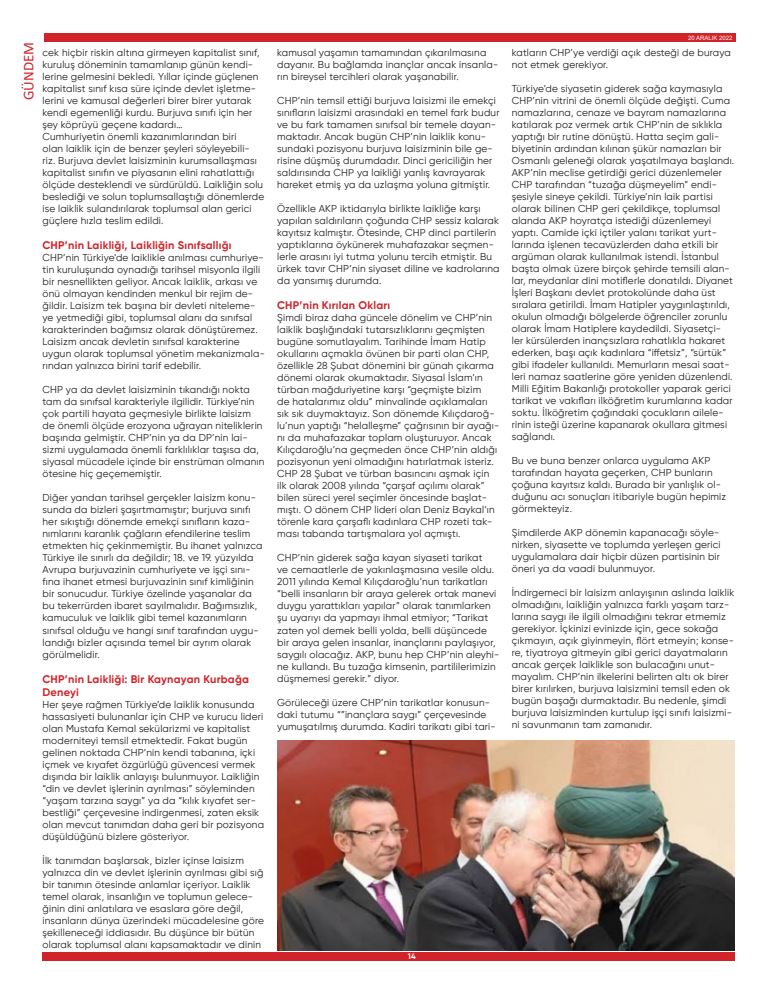
<style>
.page{position:relative;width:777px;height:993px;background:#fff}
.page>*{position:absolute;margin:0;border:0;box-sizing:border-box;transform-origin:0 0}
.t1{font:15px "Calibri";color:#d1232a}
.t2{font:700 11px/13.2px "Gilroy";letter-spacing:.02em;color:#d1232a}
.t3{font:10px/12px "Gilroy";letter-spacing:.02em;color:#231f20}
.t4{font:700 8px "Gilroy";color:#fff}
.t5{font:6px "Arial";color:#fff}
</style>
<div class="page">
<div style="left:44px;top:33px;width:692px;height:9px;background:#d1232a"></div>
<div style="left:42px;top:952px;width:692px;height:8px;background:#d1232a"></div>
<img style="left:278px;top:740px;width:456px;height:210px">
<h1 class="t1" style="left:18px;top:100px;width:60px;rotate:-90deg">GÜNDEM</h1>
<p class="t3" style="left:43px;top:46px;width:223px">cek hiçbir riskin altına girmeyen kapitalist sınıf, kuruluş döneminin tamamlanıp günün kendi&shy;lerine gelmesini bekledi. Yıllar içinde güçlenen kapitalist sınıf kısa süre içinde devlet işletme&shy;lerini ve kamusal değerleri birer birer yutarak kendi egemenliği kurdu. Burjuva sınıfı için her şey köprüyü geçene kadardı…<br>Cumhuriyetin önemli kazanımlarından biri<br>olan laiklik için de benzer şeyleri söyleyebili&shy;riz. Burjuva devlet laisizminin kurumsallaşması kapitalist sınıfın ve piyasanın elini rahatlattığı ölçüde desteklendi ve sürdürüldü. Laikliğin solu beslediği ve solun toplumsallaştığı dönemlerde ise laiklik sulandırılarak toplumsal alan gerici güçlere hızla teslim edildi.</p>
<p class="t2" style="left:43px;top:238px;width:191px">CHP’nin Laikliği, Laikliğin Sınıfsallığı</p>
<p class="t3" style="left:43px;top:251px;width:224px">CHP’nin Türkiye’de laiklikle anılması cumhuriye&shy;tin kuruluşunda oynadığı tarihsel misyonla ilgili bir nesnellikten geliyor. Ancak laiklik, arkası ve önü olmayan kendinden menkul bir rejim de&shy;ğildir. Laisizm tek başına bir devleti niteleme&shy;ye yetmediği gibi, toplumsal alanı da sınıfsal karakterinden bağımsız olarak dönüştüremez.<br>Laisizm ancak devletin sınıfsal karakterine uygun olarak toplumsal yönetim mekanizmala&shy;rından yalnızca birini tarif edebilir.</p>
<p class="t3" style="left:43px;top:383px;width:223px">CHP ya da devlet laisizminin tıkandığı nokta tam da sınıfsal karakteriyle ilgilidir. Türkiye’nin çok partili hayata geçmesiyle birlikte laisizm de önemli ölçüde erozyona uğrayan niteliklerin başında gelmiştir. CHP’nin ya da DP’nin lai&shy;sizmi uygulamada önemli farklılıklar taşısa da, siyasal mücadele içinde bir enstrüman olmanın ötesine hiç geçememiştir.</p>
<p class="t3" style="left:43px;top:491px;width:221px">Diğer yandan tarihsel gerçekler laisizm konu&shy;sunda da bizleri şaşırtmamıştır; burjuva sınıfı her sıkıştığı dönemde emekçi sınıfların kaza&shy;nımlarını karanlık çağların efendilerine teslim etmekten hiç çekinmemiştir. Bu ihanet yalnızca Türkiye ile sınırlı da değildir; 18. ve 19. yüzyılda Avrupa burjuvazinin cumhuriyete ve işçi sını&shy;fına ihanet etmesi burjuvazinin sınıf kimliğinin bir sonucudur. Türkiye özelinde yaşanalar da bu tekerrürden ibaret sayılmalıdır. Bağımsızlık, kamuculuk ve laiklik gibi temel kazanımların sınıfsal olduğu ve hangi sınıf tarafından uygu&shy;landığı bizler açısında temel bir ayrım olarak görülmelidir.</p>
<p class="t2" style="left:43px;top:672px;width:208px">CHP’nin Laikliği: Bir Kaynayan Kurbağa<br>Deneyi</p>
<p class="t3" style="left:43px;top:698px;width:223px">Her şeye rağmen Türkiye’de laiklik konusunda hassasiyeti bulunanlar için CHP ve kurucu lideri olan Mustafa Kemal sekülarizmi ve kapitalist moderniteyi temsil etmektedir. Fakat bugün gelinen noktada CHP’nin kendi tabanına, içki içmek ve kıyafet özgürlüğü güvencesi vermek dışında bir laiklik anlayışı bulunmuyor. Laikliğin “din ve devlet işlerinin ayrılması” söyleminden “yaşam tarzına saygı” ya da “kılık kıyafet ser&shy;bestliği” çerçevesine indirgenmesi, zaten eksik olan mevcut tanımdan daha geri bir pozisyona düşüldüğünü bizlere gösteriyor.</p>
<p class="t3" style="left:43px;top:854px;width:223px">İlk tanımdan başlarsak, bizler içinse laisizm yalnızca din ve devlet işlerinin ayrılması gibi sığ bir tanımın ötesinde anlamlar içeriyor. Laiklik temel olarak, insanlığın ve toplumun gelece&shy;ğinin dini anlatılara ve esaslara göre değil, insanların dünya üzerindeki mücadelesine göre şekilleneceği iddiasıdır. Bu düşünce bir bütün olarak toplumsal alanı kapsamaktadır ve dinin</p>
<p class="t3" style="left:277px;top:46px;width:222px">kamusal yaşamın tamamından çıkarılmasına dayanır. Bu bağlamda inançlar ancak insanla&shy;rın bireysel tercihleri olarak yaşanabilir.</p>
<p class="t3" style="left:277px;top:94px;width:224px">CHP’nin temsil ettiği burjuva laisizmi ile emekçi sınıfların laisizmi arasındaki en temel fark budur ve bu fark tamamen sınıfsal bir temele dayan&shy;maktadır. Ancak bugün CHP’nin laiklik konu&shy;sundaki pozisyonu burjuva laisizminin bile ge&shy;risine düşmüş durumdadır. Dinci gericiliğin her saldırısında CHP ya laikliği yanlış kavrayarak hareket etmiş ya da uzlaşma yoluna gitmiştir.</p>
<p class="t3" style="left:277px;top:202px;width:224px">Özellikle AKP iktidarıyla birlikte laikliğe karşı yapılan saldırıların çoğunda CHP sessiz kalarak kayıtsız kalmıştır. Ötesinde, CHP dinci partilerin yaptıklarına öykünerek muhafazakar seçmen&shy;lerle arasını iyi tutma yolunu tercih etmiştir. Bu ürkek tavır CHP’nin siyaset diline ve kadrolarına da yansımış durumda.</p>
<p class="t2" style="left:277px;top:298px;width:115px">CHP’nin Kırılan Okları</p>
<p class="t3" style="left:277px;top:311px;width:224px">Şimdi biraz daha güncele dönelim ve CHP’nin laiklik başlığındaki tutarsızlıklarını geçmişten bugüne somutlayalım. Tarihinde İmam Hatip okullarını açmakla övünen bir parti olan CHP, özellikle 28 Şubat dönemini bir günah çıkarma dönemi olarak okumaktadır. Siyasal İslam’ın türban mağduriyetine karşı “geçmişte bizim<br>de hatalarımız oldu” minvalinde açıklamaları sık sık duymaktayız. Son dönemde Kılıçdaroğ&shy;lu’nun yaptığı “helalleşme” çağrısının bir ayağı&shy;nı da muhafazakar toplam oluşturuyor. Ancak Kılıçdaroğlu’na geçmeden önce CHP’nin aldığı pozisyonun yeni olmadığını hatırlatmak isteriz.<br>CHP 28 Şubat ve türban basıncını aşmak için ilk olarak 2008 yılında “çarşaf açılımı olarak” bilen süreci yerel seçimler öncesinde başlat&shy;mıştı. O dönem CHP lideri olan Deniz Baykal’ın törenle kara çarşaflı kadınlara CHP rozeti tak&shy;ması tabanda tartışmalara yol açmıştı.</p>
<p class="t3" style="left:277px;top:551px;width:224px">CHP’nin giderek sağa kayan siyaseti tarikat<br>ve cemaatlerle de yakınlaşmasına vesile oldu.<br>2011 yılında Kemal Kılıçdaroğlu’nun tarikatları “belli insanların bir araya gelerek ortak manevi duygu yarattıkları yapılar” olarak tanımlarken şu uyarıyı da yapmayı ihmal etmiyor; “Tarikat zaten yol demek belli yolda, belli düşüncede bir araya gelen insanlar, inançlarını paylaşıyor, saygılı olacağız. AKP, bunu hep CHP’nin aleyhi&shy;ne kullandı. Bu tuzağa kimsenin, partililerimizin düşmemesi gerekir.” diyor.</p>
<p class="t3" style="left:277px;top:695px;width:220px">Görüleceği üzere CHP’nin tarikatlar konusun&shy;daki tutumu “”inançlara saygı” çerçevesinde yumuşatılmış durumda. Kadiri tarikatı gibi tari-</p>
<p class="t5" style="left:688px;top:33px;width:46px">20 ARALIK 2022</p>
<p class="t3" style="left:512px;top:46px;width:220px">katların CHP’ye verdiği açık desteği de buraya not etmek gerekiyor.</p>
<p class="t3" style="left:512px;top:82px;width:224px">Türkiye’de siyasetin giderek sağa kaymasıyla CHP’nin vitrini de önemli ölçüde değişti. Cuma namazlarına, cenaze ve bayram namazlarına katılarak poz vermek artık CHP’nin de sıklıkla yaptığı bir rutine dönüştü. Hatta seçim gali&shy;biyetinin ardından kılınan şükür namazları bir Osmanlı geleneği olarak yaşatılmaya başlandı.<br>AKP’nin meclise getirdiği gerici düzenlemeler CHP tarafından “tuzağa düşmeyelim” endi&shy;şesiyle sineye çekildi. Türkiye’nin laik partisi olarak bilinen CHP geri çekildikçe, toplumsal alanda AKP hoyratça istediği düzenlemeyi yaptı. Camide içki içtiler yalanı tarikat yurt&shy;larında işlenen tecavüzlerden daha etkili bir argüman olarak kullanılmak istendi. İstanbul başta olmak üzere birçok şehirde temsili alan&shy;lar, meydanlar dini motiflerle donatıldı. Diyanet İşleri Başkanı devlet protokolünde daha üst sıralara getirildi. İmam Hatipler yaygınlaştırıldı, okulun olmadığı bölgelerde öğrenciler zorunlu olarak İmam Hatiplere kaydedildi. Siyasetçi&shy;ler kürsülerden inançsızlara rahatlıkla hakaret ederken, başı açık kadınlara “iffetsiz”, “sürtük” gibi ifadeler kullanıldı. Memurların mesai saat&shy;leri namaz saatlerine göre yeniden düzenlendi.<br>Milli Eğitim Bakanlığı protokoller yaparak gerici tarikat ve vakıfları ilköğretim kurumlarına kadar soktu. İlköğretim çağındaki çocukların ailele&shy;rinin isteği üzerine kapanarak okullara gitmesi sağlandı.</p>
<p class="t3" style="left:512px;top:454px;width:216px">Bu ve buna benzer onlarca uygulama AKP tarafından hayata geçerken, CHP bunların çoğuna kayıtsız kaldı. Burada bir yanlışlık ol&shy;duğunu acı sonuçları itibariyle bugün hepimiz görmekteyiz.</p>
<p class="t3" style="left:512px;top:526px;width:210px">Şimdilerde AKP dönemin kapanacağı söyle&shy;nirken, siyasette ve toplumda yerleşen gerici uygulamalara dair hiçbir düzen partisinin bir öneri ya da vaadi bulunmuyor.</p>
<p class="t3" style="left:512px;top:586px;width:224px">İndirgemeci bir laisizm anlayışının aslında laiklik olmadığını, laikliğin yalnızca farklı yaşam tarz&shy;larına saygı ile ilgili olmadığını tekrar etmemiz gerekiyor. İçkinizi evinizde için, gece sokağa çıkmayın, açık giyinmeyin, flört etmeyin; konse&shy;re, tiyatroya gitmeyin gibi gerici dayatmaların ancak gerçek laiklikle son bulacağını unut&shy;mayalım. CHP’nin ilkelerini belirten altı ok birer birer kırılırken, burjuva laisizmini temsil eden ok bugün başağı durmaktadır. Bu nedenle, şimdi burjuva laisizminden kurtulup işçi sınıfı laisizmi&shy;ni savunmanın tam zamanıdır.</p>
<p class="t4" style="left:408px;top:950px;width:9px">14</p>
</div>
